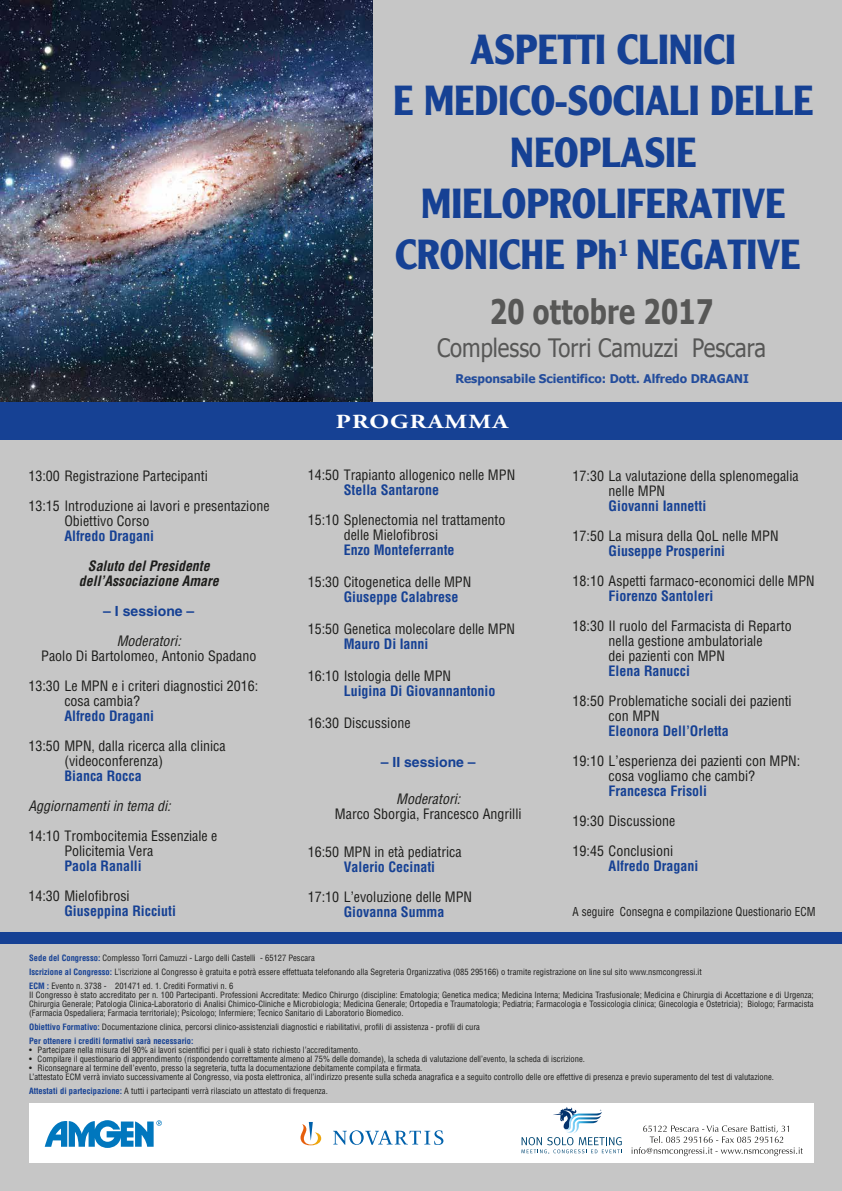
<style>
.page{position:relative;width:842px;height:1191px;background:#c6c6c6}
.page>*{position:absolute;margin:0;border:0;box-sizing:border-box;transform-origin:0 0}
.t1{font:700 41.1px/51.4px "Clearface Gothic LH";color:#164194;text-align:center;scale:.95 1}
.t2{font:700 33.8px "Tahoma";letter-spacing:.01em;color:#575756;scale:.8 1}
.t3{font:25.3px "Tahoma";color:#575756;scale:.87 1}
.t4{font:700 20px "Adobe Garamond Pro";letter-spacing:.05em;color:#fff;scale:1.25 1}
.t5{font:condensed 14px/15px "Helvetica LT Std";color:#1d1d1b}
.t6{font:700 condensed 14px "Helvetica LT Std";color:#164194}
.t7{font:italic condensed 14px "Helvetica LT Std";color:#1d1d1b}
.t8{font:italic 700 condensed 14px/15px "Helvetica LT Std";color:#1d1d1b;text-align:center}
.t9{font:700 14px "Helvetica LT Std";color:#164194}
.t10{font:condensed 12px "Helvetica LT Std";color:#1d1d1b;scale:.94 1}
.t11{font:700 12px "Tahoma";color:#244d9c}
.t12{font:condensed 8.5px/14px "Helvetica LT Std";color:#1d1d1b}
.s1{font-weight:700;color:#164194}
</style>
<div class="page">
<img style="left:0;top:1px;width:373px;height:401px">
<div style="left:0;top:402px;width:842px;height:37px;background:#164194"></div>
<div style="left:0;top:932px;width:842px;height:11px;background:#164194"></div>
<div style="left:29px;top:1103px;width:785px;height:59px;background:#fff"></div>
<svg style="left:632px;top:1125px;width:171px;height:31px"></svg>
<svg style="left:521px;top:1107px;width:101px;height:47px"></svg>
<svg style="left:45px;top:1120px;width:117px;height:28px"></svg>
<svg style="left:300px;top:1122px;width:143px;height:23px"></svg>
<h1 class="t1" style="left:393px;top:24px;width:444px">ASPETTI CLINICI<br>E MEDICO-SOCIALI DELLE<br>NEOPLASIE<br>MIELOPROLIFERATIVE<br>CRONICHE Ph<sup>1</sup> NEGATIVE</h1>
<h2 class="t2" style="left:490px;top:288px;width:281px">20 ottobre 2017</h2>
<h3 class="t3" style="left:437px;top:330px;width:379px">Complesso Torri Camuzzi Pescara</h3>
<h3 class="t11" style="left:455px;top:370px;width:295px">Responsabile Scientifico: Dott. Alfredo DRAGANI</h3>
<h3 class="t5" style="left:28px;top:460px;width:243px;line-height:30px">13:00 Registrazione Partecipanti<br>13:15 Introduzione ai lavori e presentazione</h3>
<h3 class="t5" style="left:64px;top:513px;width:87px">Obiettivo Corso</h3>
<h3 class="t6" style="left:64px;top:527px;width:91px">Alfredo Dragani</h3>
<h3 class="t8" style="left:79px;top:558px;width:141px">Saluto del Presidente dell’Associazione Amare</h3>
<h3 class="t9" style="left:103px;top:602px;width:93px">– I sessione –</h3>
<h3 class="t7" style="left:117px;top:632px;width:66px">Moderatori:</h3>
<h3 class="t5" style="left:28px;top:640px;width:231px;line-height:30px;text-align:right">Paolo Di Bartolomeo, Antonio Spadano<br>13:30 Le MPN e i criteri diagnostici 2016:</h3>
<h3 class="t5" style="left:64px;top:693px;width:77px">cosa cambia?</h3>
<h3 class="t6" style="left:64px;top:707px;width:91px">Alfredo Dragani</h3>
<h3 class="t5" style="left:64px;top:738px;width:163px;text-indent:-36px">13:50 MPN, dalla ricerca alla clinica (videoconferenza)</h3>
<h3 class="t6" style="left:64px;top:767px;width:79px">Bianca Rocca</h3>
<h3 class="t7" style="left:28px;top:797px;width:144px">Aggiornamenti in tema di:</h3>
<h3 class="t5" style="left:64px;top:828px;width:155px;text-indent:-36px">14:10 Trombocitemia Essenziale e<br>Policitemia Vera</h3>
<h3 class="t6" style="left:64px;top:857px;width:79px">Paola Ranalli</h3>
<h3 class="t5" style="left:28px;top:888px;width:103px">14:30 Mielofibrosi</h3>
<h3 class="t6" style="left:64px;top:902px;width:113px">Giuseppina Ricciuti</h3>
<h3 class="t4" style="left:336px;top:410px;width:139px">PROGRAMMA</h3>
<h3 class="t5" style="left:308px;top:467px;width:209px">14:50 Trapianto allogenico nelle MPN</h3>
<h3 class="t6" style="left:344px;top:480px;width:97px">Stella Santarone</h3>
<h3 class="t5" style="left:344px;top:512px;width:163px;text-indent:-36px">15:10 Splenectomia nel trattamento delle Mielofibrosi</h3>
<h3 class="t6" style="left:344px;top:540px;width:112px">Enzo Monteferrante</h3>
<h3 class="t5" style="left:308px;top:574px;width:165px">15:30 Citogenetica delle MPN</h3>
<h3 class="t6" style="left:344px;top:587px;width:116px">Giuseppe Calabrese</h3>
<h3 class="t5" style="left:308px;top:621px;width:209px">15:50 Genetica molecolare delle MPN</h3>
<h3 class="t6" style="left:344px;top:634px;width:86px">Mauro Di Ianni</h3>
<h3 class="t5" style="left:308px;top:668px;width:145px">16:10 Istologia delle MPN</h3>
<h3 class="t6" style="left:344px;top:681px;width:153px">Luigina Di Giovannantonio</h3>
<h3 class="t5" style="left:308px;top:715px;width:104px">16:30 Discussione</h3>
<h3 class="t9" style="left:381px;top:753px;width:96px">– II sessione –</h3>
<h3 class="t7" style="left:396px;top:789px;width:66px">Moderatori:</h3>
<h3 class="t5" style="left:335px;top:806px;width:188px">Marco Sborgia, Francesco Angrilli</h3>
<h3 class="t5" style="left:308px;top:844px;width:155px">16:50 MPN in età pediatrica</h3>
<h3 class="t6" style="left:344px;top:857px;width:93px">Valerio Cecinati</h3>
<h3 class="t5" style="left:308px;top:889px;width:166px">17:10 L’evoluzione delle MPN</h3>
<h3 class="t6" style="left:344px;top:902px;width:102px">Giovanna Summa</h3>
<h3 class="t5" style="left:609px;top:468px;width:192px;text-indent:-36px">17:30 La valutazione della splenomegalia nelle MPN</h3>
<h3 class="t6" style="left:609px;top:497px;width:99px">Giovanni Iannetti</h3>
<h3 class="t5" style="left:573px;top:528px;width:207px">17:50 La misura della QoL nelle MPN</h3>
<h3 class="t6" style="left:609px;top:542px;width:118px">Giuseppe Prosperini</h3>
<h3 class="t5" style="left:573px;top:573px;width:243px">18:10 Aspetti farmaco-economici delle MPN</h3>
<h3 class="t6" style="left:609px;top:587px;width:106px">Fiorenzo Santoleri</h3>
<h3 class="t5" style="left:609px;top:618px;width:185px;text-indent:-36px">18:30 Il ruolo del Farmacista di Reparto nella gestione ambulatoriale<br>dei pazienti con MPN</h3>
<h3 class="t6" style="left:609px;top:662px;width:83px">Elena Ranucci</h3>
<h3 class="t5" style="left:609px;top:693px;width:185px;text-indent:-36px">18:50 Problematiche sociali dei pazienti con MPN</h3>
<h3 class="t6" style="left:609px;top:722px;width:122px">Eleonora Dell’Orletta</h3>
<h3 class="t5" style="left:609px;top:753px;width:193px;text-indent:-36px">19:10 L’esperienza dei pazienti con MPN: cosa vogliamo che cambi?</h3>
<h3 class="t6" style="left:609px;top:782px;width:100px">Francesca Frisoli</h3>
<h3 class="t5" style="left:573px;top:805px;width:104px;line-height:30px">19:30 Discussione<br>19:45 Conclusioni</h3>
<h3 class="t6" style="left:609px;top:857px;width:91px">Alfredo Dragani</h3>
<h3 class="t10" style="left:573px;top:904px;width:260px">A seguire Consegna e compilazione Questionario ECM</h3>
<p class="t12" style="left:29px;top:950px;width:674px"><span class="s1">Sede del Congresso:</span> Complesso Torri Camuzzi - Largo delli Castelli - 65127 Pescara<br><span class="s1">Iscrizione al Congresso:</span> L’iscrizione al Congresso è gratuita e potrà essere effettuata telefonando alla Segreteria Organizzativa (085 295166) o tramite registrazione on line sul sito www.nsmcongressi.it<br><span class="s1">ECM :</span> Evento n. 3738 - 201471 ed. 1. Crediti Formativi n. 6</p>
<p class="t12" style="left:29px;top:989px;width:786px;line-height:9px;text-align:justify">Il Congresso è stato accreditato per n. 100 Partecipanti. Professioni Accreditate: Medico Chirurgo (discipline: Ematologia; Genetica medica; Medicina Interna; Medicina Trasfusionale; Medicina e Chirurgia di Accettazione e di Urgenza; Chirurgia Generale; Patologia Clinica-Laboratorio di Analisi Chimico-Cliniche e Microbiologia; Medicina Generale; Ortopedia e Traumatologia; Pediatria; Farmacologia e Tossicologia clinica; Ginecologia e Ostetricia); Biologo; Farmacista (Farmacia Ospedaliera; Farmacia territoriale); Psicologo; Infermiere; Tecnico Sanitario di Laboratorio Biomedico.</p>
<p class="t12" style="left:29px;top:1019px;width:452px"><span class="s1">Obiettivo Formativo:</span> Documentazione clinica, percorsi clinico-assistenziali diagnostici e riabilitativi, profili di assistenza - profili di cura<br><span class="s1">Per ottenere i crediti formativi sarà necessario:</span></p>
<p class="t12" style="left:29px;top:1042px;width:333px">• Partecipare nella misura del 90% ai lavori scientifici per i quali è stato richiesto l’accreditamento.</p>
<p class="t12" style="left:29px;top:1051px;width:557px">• Compilare il questionario di apprendimento (rispondendo correttamente almeno al 75% delle domande), la scheda di valutazione dell’evento, la scheda di iscrizione.</p>
<p class="t12" style="left:29px;top:1063px;width:746px;line-height:9px">• Riconsegnare al termine dell’evento, presso la segreteria, tutta la documentazione debitamente compilata e firmata.<br>L’attestato ECM verrà inviato successivamente al Congresso, via posta elettronica, all’indirizzo presente sulla scheda anagrafica e a seguito controllo delle ore effettive di presenza e previo superamento del test di valutazione.</p>
<p class="t12" style="left:29px;top:1083px;width:300px"><span class="s1">Attestati di partecipazione:</span> A tutti i partecipanti verrà rilasciato un attestato di frequenza.</p>
</div>
